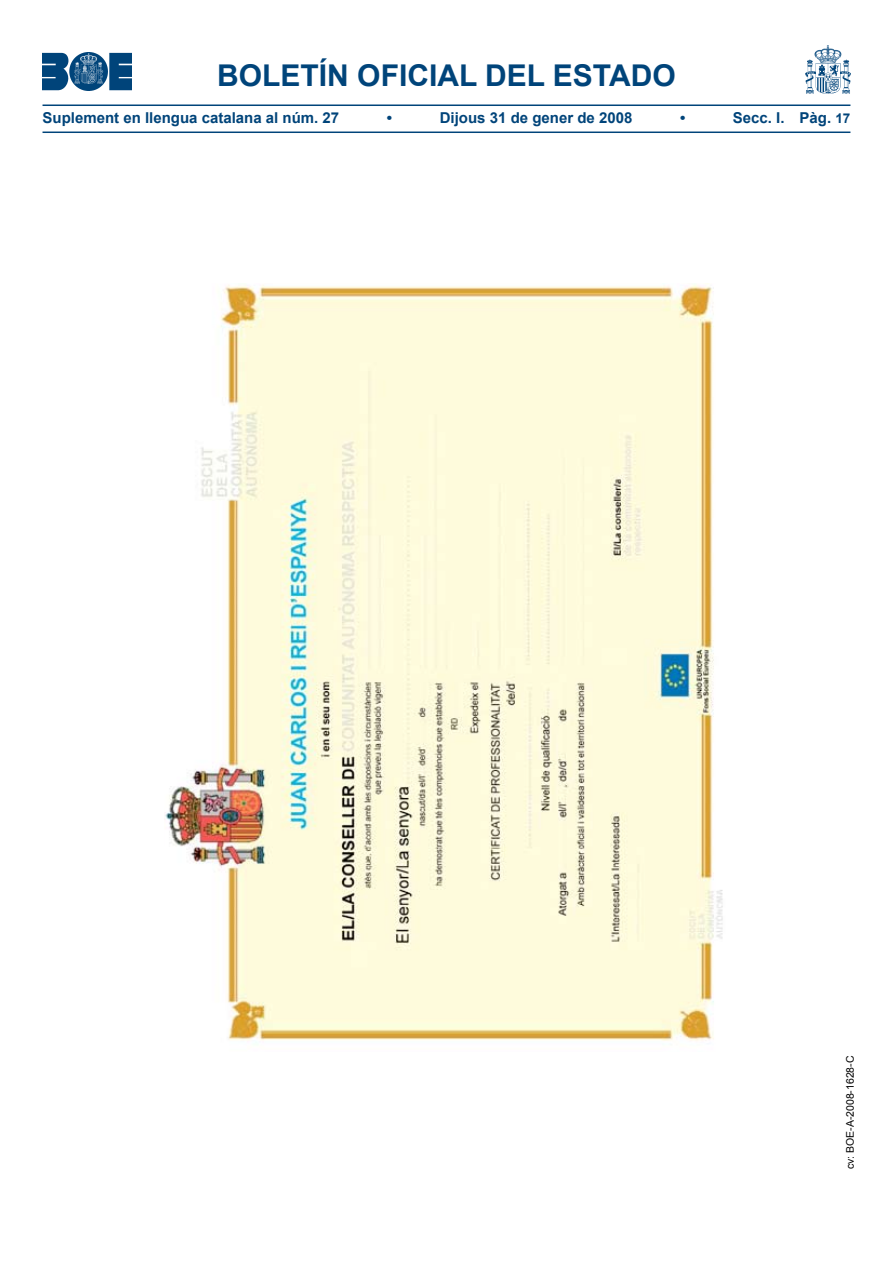
<style>
.page{position:relative;width:893px;height:1263px;background:#fff}
.page>*{position:absolute;margin:0;border:0;box-sizing:border-box;transform-origin:0 0}
.t1{font:700 30px "Arial";color:#00447a}
.t2{font:700 15px "Arial";color:#00447a}
.t3{font:10.5px "Arial";color:#000}
.s1{font-size:13.5px}
</style>
<div class="page">
<hr style="left:43px;top:104px;width:807px;height:2px;background:#00447a">
<hr style="left:43px;top:132px;width:807px;height:1px;background:#00447a">
<img style="left:805px;top:46px;width:45px;height:47px">
<img style="left:43px;top:53px;width:89px;height:37px">
<img style="left:165px;top:284px;width:558px;height:759px">
<h1 class="t1" style="left:217px;top:55px;width:460px">BOLETÍN OFICIAL DEL ESTADO</h1>
<p class="t2" style="left:43px;top:108px;width:298px">Suplement en llengua catalana al núm. 27</p>
<p class="t2" style="left:387px;top:108px;width:7px">•</p>
<p class="t2" style="left:440px;top:108px;width:194px">Dijous 31 de gener de 2008</p>
<p class="t2" style="left:680px;top:108px;width:7px">•</p>
<p class="t2" style="left:733px;top:108px;width:119px">Secc. I. Pàg. <span class="s1">17</span></p>
<p class="t3" style="left:843px;top:1169px;width:115px;rotate:-90deg">cv: BOE-A-2008-1628-C</p>
</div>
